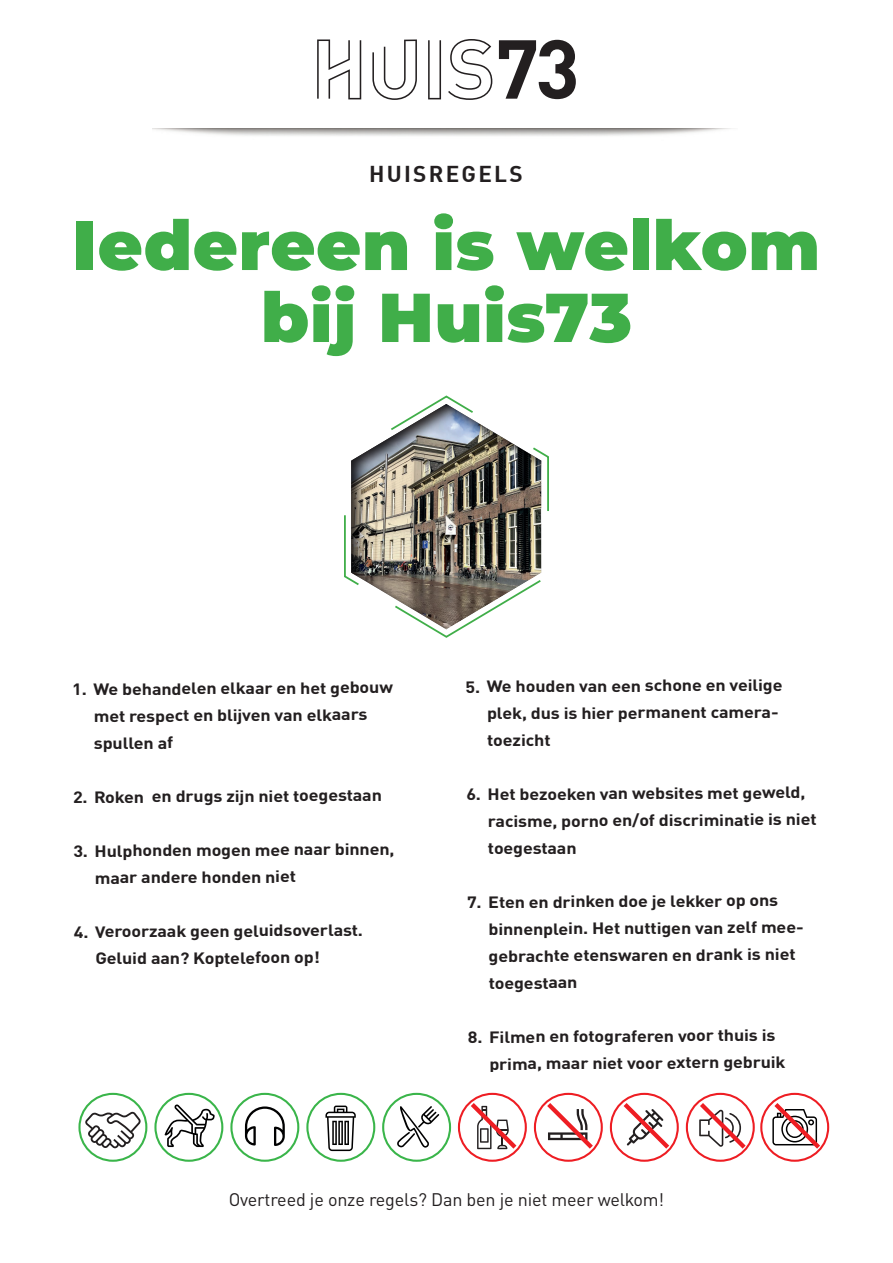
<style>
.page{position:relative;width:893px;height:1263px;background:#fff}
.page>*{position:absolute;margin:0;border:0;box-sizing:border-box;transform-origin:0 0}
.t1{font:900 69px/72px "Montserrat";letter-spacing:.01em;color:#40ae49;text-align:center}
.t2{font:700 22.5px "DIN";letter-spacing:.1em;color:#231f20}
.t3{font:18px "DINOT";letter-spacing:-.01em;color:#231f20}
.t4{font:700 16.2px/27.3px "DINOT";letter-spacing:-.015em;color:#231f20;scale:1.11 1}
</style>
<div class="page">
<svg style="left:317px;top:39px;width:44px;height:60px"></svg>
<svg style="left:372px;top:39px;width:45px;height:61px"></svg>
<svg style="left:428px;top:40px;width:13px;height:59px"></svg>
<svg style="left:448px;top:39px;width:44px;height:61px"></svg>
<svg style="left:499px;top:40px;width:77px;height:59px"></svg>
<svg style="left:85px;top:1112px;width:56px;height:36px"></svg>
<svg style="left:165px;top:1104px;width:50px;height:43px"></svg>
<svg style="left:245px;top:1106px;width:40px;height:40px"></svg>
<div style="left:78px;top:1093px;width:69px;height:69px;border:2px solid #3ab54a;border-radius:50%"></div>
<div style="left:154px;top:1093px;width:69px;height:69px;border:2px solid #3ab54a;border-radius:50%"></div>
<div style="left:230px;top:1093px;width:69px;height:69px;border:2px solid #3ab54a;border-radius:50%"></div>
<div style="left:306px;top:1093px;width:69px;height:69px;border:2px solid #3ab54a;border-radius:50%"></div>
<div style="left:458px;top:1093px;width:69px;height:69px;border:2px solid #ee1d23;border-radius:50%"></div>
<div style="left:534px;top:1093px;width:69px;height:69px;border:2px solid #ee1d23;border-radius:50%"></div>
<div style="left:610px;top:1093px;width:69px;height:69px;border:2px solid #ee1d23;border-radius:50%"></div>
<div style="left:686px;top:1093px;width:69px;height:69px;border:2px solid #ee1d23;border-radius:50%"></div>
<svg style="left:325px;top:1105px;width:31px;height:46px"></svg>
<div style="left:382px;top:1093px;width:69px;height:69px;border:2px solid #3ab54a;border-radius:50%"></div>
<svg style="left:466px;top:1098px;width:55px;height:55px"></svg>
<svg style="left:543px;top:1098px;width:54px;height:55px"></svg>
<svg style="left:619px;top:1098px;width:55px;height:55px"></svg>
<svg style="left:695px;top:1098px;width:55px;height:55px"></svg>
<div style="left:760px;top:1093px;width:69px;height:69px;border:2px solid #ee1d23;border-radius:50%"></div>
<svg style="left:770px;top:1098px;width:55px;height:55px"></svg>
<svg style="left:397px;top:1106px;width:42px;height:42px"></svg>
<svg style="left:344px;top:395px;width:205px;height:243px"></svg>
<img style="left:351px;top:404px;width:190px;height:225px">
<h2 class="t2" style="left:369px;top:159px;width:155px">HUISREGELS</h2>
<h1 class="t1" style="left:73px;top:205px;width:749px">Iedereen is welkom bij Huis73</h1>
<p class="t4" style="left:94px;top:674px;width:271px;text-indent:-21px">1. We behandelen elkaar en het gebouw met respect en blijven van elkaars spullen af</p>
<p class="t4" style="left:73px;top:782px;width:280px">2. Roken en drugs zijn niet toegestaan</p>
<p class="t4" style="left:95px;top:836px;width:272px;text-indent:-21px">3. Hulphonden mogen mee naar binnen, maar andere honden niet</p>
<p class="t4" style="left:95px;top:917px;width:243px;text-indent:-21px">4. Veroorzaak geen geluidsoverlast.<br>Geluid aan? Koptelefoon op!</p>
<p class="t4" style="left:487px;top:671px;width:268px;text-indent:-21px">5. We houden van een schone en veilige plek, dus is hier permanent camera&shy;toezicht</p>
<p class="t4" style="left:488px;top:779px;width:298px;text-indent:-21px">6. Het bezoeken van websites met geweld, racisme, porno en/of discriminatie is niet toegestaan</p>
<p class="t4" style="left:488px;top:887px;width:286px;text-indent:-21px">7. Eten en drinken doe je lekker op ons binnenplein. Het nuttigen van zelf mee&shy;gebrachte etenswaren en drank is niet toegestaan</p>
<p class="t4" style="left:489px;top:1022px;width:269px;line-height:26.8px;text-indent:-21px">8. Filmen en fotograferen voor thuis is prima, maar niet voor extern gebruik</p>
<p class="t3" style="left:229px;top:1188px;width:437px">Overtreed je onze regels? Dan ben je niet meer welkom!</p>
</div>
